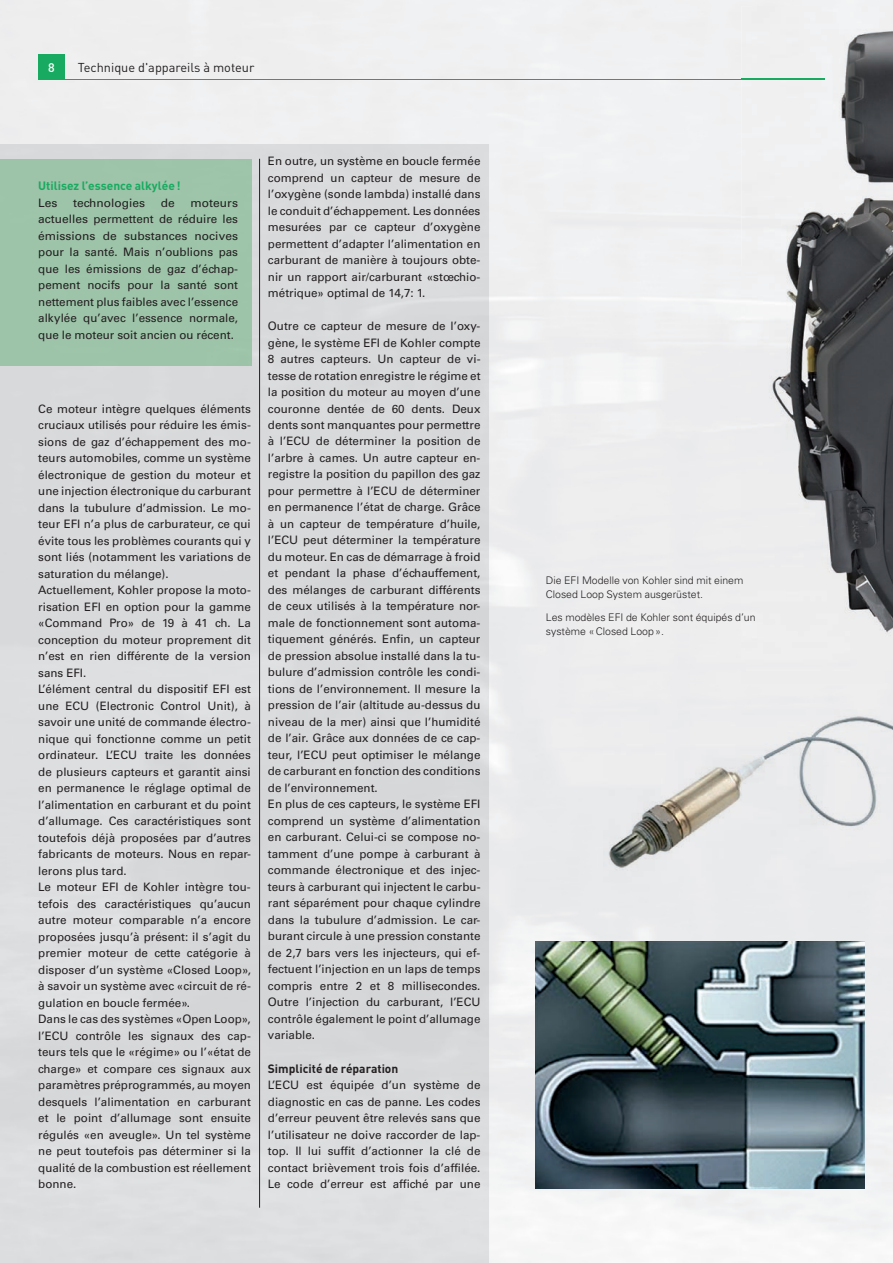
<style>
.page{position:relative;width:893px;height:1263px;background:#fff}
.page>*{position:absolute;margin:0;border:0;box-sizing:border-box;transform-origin:0 0}
.t1{font:12.75px "DIN";color:#231f20}
.t2{font:500 12.3px "DIN";color:#fff}
.t3{font:700 12px "DIN";color:#18aa60}
.t4{font:700 12px "DIN";color:#231f20}
.t5{font:11.7px/16.5px "Univers";color:#231f20;text-align:justify}
.t6{font:300 10.5px/14.2px "Univers";color:#231f20}
</style>
<div class="page">
<img style="left:489px;top:736px;width:161px;height:527px">
<img style="left:650px;top:882px;width:243px;height:357px">
<div style="left:38px;top:54px;width:27px;height:25px;background:#18aa60"></div>
<hr style="left:38px;top:79px;width:787px;height:1px;background:#18aa60">
<hr style="left:259px;top:159px;width:1px;height:1049px;background:#231f20">
<img style="left:741px;top:7px;width:152px;height:676px">
<img style="left:741px;top:79px;width:84px;height:1px">
<div style="left:0;top:159px;width:252px;height:206px;background:#9dc4a9"></div>
<img style="left:536px;top:941px;width:329px;height:247px">
<img style="left:604px;top:710px;width:289px;height:172px">
<p class="t2" style="left:48px;top:60px;width:8px">8</p>
<p class="t1" style="left:78px;top:59px;width:178px">Technique d'appareils à moteur</p>
<p class="t3" style="left:38px;top:178px;width:144px">Utilisez l’essence alkylée !</p>
<p class="t5" style="left:38px;top:195px;width:21px">Les</p>
<p class="t5" style="left:73px;top:195px;width:73px">technologies</p>
<p class="t5" style="left:161px;top:195px;width:15px">de</p>
<p class="t5" style="left:38px;top:195px;width:201px;text-indent:152px">moteurs actuelles permettent de réduire les émissions de substances nocives pour la santé. Mais n’oublions pas que les émissions de gaz d’échap&shy;pement nocifs pour la santé sont nettement plus faibles avec l’essence alkylée qu’avec l’essence normale, que le moteur soit ancien ou récent.</p>
<p class="t5" style="left:38px;top:400px;width:214px;text-align:left">Ce moteur intègre quelques éléments cruciaux utilisés pour réduire les émis&shy;sions de gaz d’échappement des mo&shy;teurs automobiles, comme un système électronique de gestion du moteur et une injection électronique du carburant dans la tubulure d’admission. Le mo&shy;teur EFI n’a plus de carburateur, ce qui évite tous les problèmes courants qui y sont liés (notamment les variations de saturation du mélange).<br>Actuellement, Kohler propose la moto&shy;risation EFI en option pour la gamme «Command Pro» de 19 à 41 ch. La conception du moteur proprement dit n’est en rien différente de la version sans EFI.<br>L’élément central du dispositif EFI est une ECU (Electronic Control Unit), à savoir une unité de commande électro&shy;nique qui fonctionne comme un petit ordinateur. L’ECU traite les données de plusieurs capteurs et garantit ainsi en permanence le réglage optimal de l’alimentation en carburant et du point d’allumage. Ces caractéristiques sont toutefois déjà proposées par d’autres fabricants de moteurs. Nous en repar&shy;lerons plus tard.<br>Le moteur EFI de Kohler intègre tou&shy;tefois des caractéristiques qu’aucun autre moteur comparable n’a encore proposées jusqu’à présent: il s’agit du premier moteur de cette catégorie à disposer d’un système «Closed Loop», à savoir un système avec «circuit de ré&shy;gulation en boucle fermée».<br>Dans le cas des systèmes «Open Loop», l’ECU contrôle les signaux des cap&shy;teurs tels que le «régime» ou l’«état de charge» et compare ces signaux aux paramètres préprogrammés, au moyen desquels l’alimentation en carburant et le point d’allumage sont ensuite régulés «en aveugle». Un tel système ne peut toutefois pas déterminer si la qualité de la combustion est réellement bonne.</p>
<p class="t5" style="left:268px;top:153px;width:214px">En outre, un système en boucle fermée comprend un capteur de mesure de l’oxygène (sonde lambda) installé dans le conduit d’échappement. Les données mesurées par ce capteur d’oxygène permettent d’adapter l’alimentation en carburant de manière à toujours obte&shy;nir un rapport air/carburant «stœchio&shy;métrique» optimal de 14,7: 1.</p>
<p class="t5" style="left:268px;top:318px;width:214px;text-align:left">Outre ce capteur de mesure de l’oxy&shy;gène, le système EFI de Kohler compte 8 autres capteurs. Un capteur de vi&shy;tesse de rotation enregistre le régime et la position du moteur au moyen d’une couronne dentée de 60 dents. Deux dents sont manquantes pour permettre à l’ECU de déterminer la position de l’arbre à cames. Un autre capteur en&shy;registre la position du papillon des gaz pour permettre à l’ECU de déterminer en permanence l’état de charge. Grâce à un capteur de température d’huile, l’ECU peut déterminer la température du moteur. En cas de démarrage à froid et pendant la phase d’échauffement, des mélanges de carburant différents de ceux utilisés à la température nor&shy;male de fonctionnement sont automa&shy;tiquement générés. Enfin, un capteur de pression absolue installé dans la tu&shy;bulure d’admission contrôle les condi&shy;tions de l’environnement. Il mesure la pression de l’air (altitude au-dessus du niveau de la mer) ainsi que l’humidité de l’air. Grâce aux données de ce cap&shy;teur, l’ECU peut optimiser le mélange de carburant en fonction des conditions de l’environnement.<br>En plus de ces capteurs, le système EFI comprend un système d’alimentation en carburant. Celui-ci se compose no&shy;tamment d’une pompe à carburant à commande électronique et des injec&shy;teurs à carburant qui injectent le carbu&shy;rant séparément pour chaque cylindre dans la tubulure d’admission. Le car&shy;burant circule à une pression constante de 2,7 bars vers les injecteurs, qui ef&shy;fectuent l’injection en un laps de temps compris entre 2 et 8 millisecondes.<br>Outre l’injection du carburant, l’ECU contrôle également le point d’allumage variable.</p>
<p class="t4" style="left:268px;top:1061px;width:132px">Simplicité de réparation</p>
<p class="t5" style="left:268px;top:1077px;width:214px">L’ECU est équipée d’un système de diagnostic en cas de panne. Les codes d’erreur peuvent être relevés sans que l’utilisateur ne doive raccorder de lap&shy;top. Il lui suffit d’actionner la clé de contact brièvement trois fois d’affilée.<br>Le code d’erreur est affiché par une</p>
<p class="t6" style="left:546px;top:573px;width:199px">Die EFI Modelle von Kohler sind mit einem<br>Closed Loop System ausgerüstet.</p>
<p class="t6" style="left:546px;top:610px;width:211px">Les modèles EFI de Kohler sont équipés d’un système « Closed Loop ».</p>
</div>
